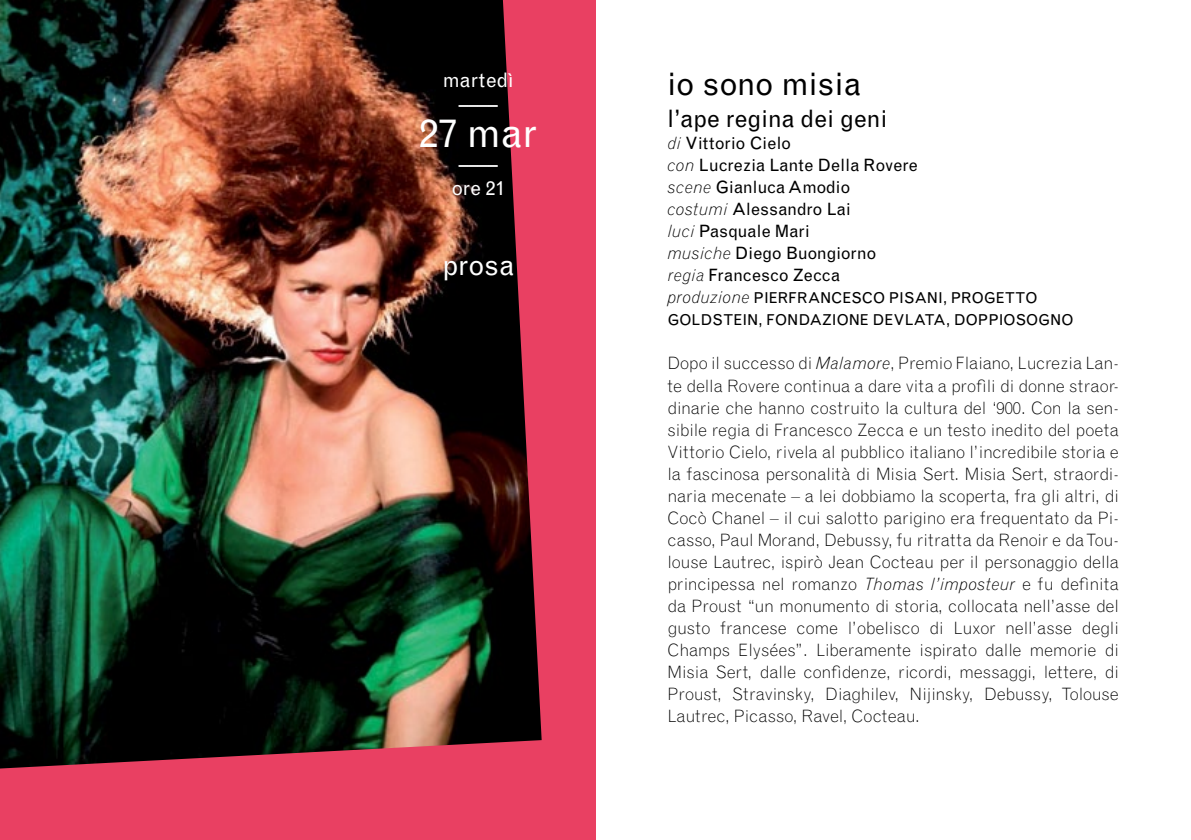
<style>
.page{position:relative;width:1191px;height:840px;background:#fff}
.page>*{position:absolute;margin:0;border:0;box-sizing:border-box;transform-origin:0 0}
.t1{font:40px "Grotesque MT Std";color:#fff}
.t2{font:32px "Grotesque MT Std";letter-spacing:-.005em;color:#000}
.t3{font:28px "Grotesque MT Std";letter-spacing:-.02em;color:#fff}
.t4{font:24px "Grotesque MT Std";letter-spacing:-.005em;color:#000}
.t5{font:20px/24px "Grotesque MT Std";color:#fff;text-align:center}
.t6{font:300 17px/22px "Grotesque MT Std";color:#000;text-align:justify}
.t7{font:17px/22px "Grotesque MT Std";color:#000}
.t8{font:15px/22px "Grotesque MT Std";color:#000}
.s1{font-weight:300;font-style:italic}
.s2{font-weight:300;font-style:italic;font-size:17px}
.s3{font-style:italic}
</style>
<div class="page">
<div style="left:0;top:0;width:595px;height:839px;background:#e94062"></div>
<img style="left:0;top:0;width:541px;height:768px">
<p class="t5" style="left:443px;top:68px;width:72px">martedì ––––</p>
<h1 class="t1" style="left:419px;top:109px;width:120px">27 mar</h1>
<p class="t5" style="left:451px;top:152px;width:55px">–––– ore 21</p>
<h3 class="t3" style="left:442px;top:248px;width:73px">prosa</h3>
<h2 class="t2" style="left:667px;top:65px;width:195px">io sono misia</h2>
<h3 class="t4" style="left:667px;top:105px;width:221px">l’ape regina dei geni</h3>
<p class="t7" style="left:667px;top:132px;width:252px"><span class="s1">di</span> Vittorio Cielo<br><span class="s1">con</span> Lucrezia Lante Della Rovere <span class="s1">scene</span> Gianluca Amodio<br><span class="s1">costumi</span> Alessandro Lai<br><span class="s1">luci</span> Pasquale Mari<br><span class="s1">musiche</span> Diego Buongiorno<br><span class="s1">regia</span> Francesco Zecca</p>
<p class="t8" style="left:667px;top:287px;width:407px"><span class="s2">produzione</span> PIERFRANCESCO PISANI, PROGETTO<br>GOLDSTEIN, FONDAZIONE DEVLATA, DOPPIOSOGNO</p>
<p class="t6" style="left:667px;top:352px;width:453px">Dopo il successo di <span class="s3">Malamore</span>, Premio Flaiano, Lucrezia Lan&shy;te della Rovere continua a dare vita a profili di donne straor&shy;dinarie che hanno costruito la cultura del ‘900. Con la sen&shy;sibile regia di Francesco Zecca e un testo inedito del poeta Vittorio Cielo, rivela al pubblico italiano l’incredibile storia e la fascinosa personalità di Misia Sert. Misia Sert, straordi&shy;naria mecenate – a lei dobbiamo la scoperta, fra gli altri, di Cocò Chanel – il cui salotto parigino era frequentato da Pi&shy;casso, Paul Morand, Debussy, fu ritratta da Renoir e da Tou&shy;louse Lautrec, ispirò Jean Cocteau per il personaggio della principessa nel romanzo <span class="s3">Thomas l’imposteur</span> e fu definita da Proust “un monumento di storia, collocata nell’asse del gusto francese come l’obelisco di Luxor nell’asse degli Champs Elysées”. Liberamente ispirato dalle memorie di Misia Sert, dalle confidenze, ricordi, messaggi, lettere, di Proust, Stravinsky, Diaghilev, Nijinsky, Debussy, Tolouse Lautrec, Picasso, Ravel, Cocteau.</p>
</div>
